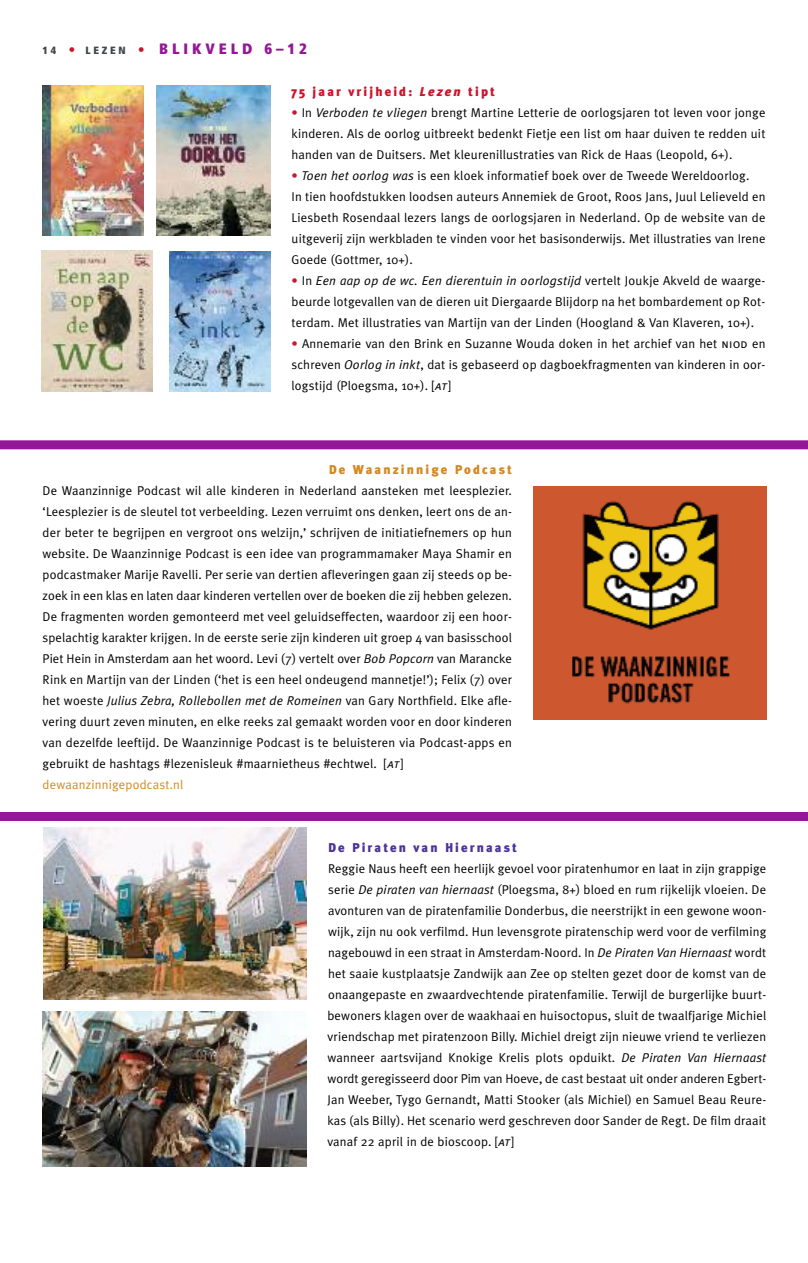
<style>
.page{position:relative;width:808px;height:1263px;background:#fff}
.page>*{position:absolute;margin:0;border:0;box-sizing:border-box;transform-origin:0 0}
.t1{font:900 condensed 15px "Frutiger";letter-spacing:.26em;color:#941797}
.t2{font:12.75px/21px "Meta Plus Normal";letter-spacing:.015em;color:#000;text-align:justify}
.t3{font:900 12.75px "Meta Plus";letter-spacing:.165em;color:#ca162b}
.t4{font:900 12.75px "Meta Plus";letter-spacing:.165em;color:#4b349a}
.t5{font:900 12.75px "Meta Plus";letter-spacing:.165em;color:#d38920}
.s1{font-size:10.5px;color:#414547}
.s2{font-stretch:normal;font-size:12.75px;color:#ca162b}
.s3{font-style:italic}
.s4{color:#ca162b}
.s5{font-family:"Meta Plus Normal Caps"}
.s6{font-family:"Meta Plus Normal Caps";font-style:italic}
.s7{color:#d38920}
</style>
<div class="page">
<img style="left:43px;top:1011px;width:263px;height:156px">
<img style="left:43px;top:828px;width:264px;height:171px">
<img style="left:533px;top:486px;width:233px;height:233px">
<div style="left:0;top:440px;width:808px;height:9px;background:#941797"></div>
<div style="left:0;top:812px;width:808px;height:9px;background:#941797"></div>
<img style="left:43px;top:85px;width:101px;height:150px">
<img style="left:169px;top:252px;width:102px;height:140px">
<img style="left:157px;top:85px;width:113px;height:150px">
<img style="left:41px;top:251px;width:112px;height:140px">
<p class="t1" style="left:43px;top:43px;width:266px"><span class="s1">14</span> <span class="s2">•</span> <span class="s1">LEZEN</span> <span class="s2">•</span> BLIKVELD 6–12</p>
<p class="t3" style="left:291px;top:84px;width:205px">75 jaar vrijheid: <span class="s3">Lezen</span> tipt</p>
<p class="t2" style="left:291px;top:102px;width:475px"><span class="s4">•</span> In <span class="s3">Verboden te vliegen</span> brengt Martine Letterie de oorlogsjaren tot leven voor jonge kinderen. Als de oorlog uitbreekt bedenkt Fietje een list om haar duiven te redden uit handen van de Duitsers. Met kleurenillustraties van Rick de Haas (Leopold, 6+).</p>
<p class="t2" style="left:291px;top:165px;width:475px;text-align:left"><span class="s4">•</span> <span class="s3">Toen het oorlog was</span> is een kloek informatief boek over de Tweede Wereldoorlog.<br>In tien hoofdstukken loodsen auteurs Annemiek de Groot, Roos Jans, Juul Lelieveld en Liesbeth Rosendaal lezers langs de oorlogsjaren in Nederland. Op de website van de uitgeverij zijn werkbladen te vinden voor het basisonderwijs. Met illustraties van Irene Goede (Gottmer, 10+).</p>
<p class="t2" style="left:291px;top:270px;width:475px"><span class="s4">•</span> In <span class="s3">Een aap op de wc. Een dierentuin in oorlogstijd</span> vertelt Joukje Akveld de waarge&shy;beurde lotgevallen van de dieren uit Diergaarde Blijdorp na het bombardement op Rot&shy;terdam. Met illustraties van Martijn van der Linden (Hoogland &amp; Van Klaveren, 10+).</p>
<p class="t2" style="left:291px;top:333px;width:475px"><span class="s4">•</span> Annemarie van den Brink en Suzanne Wouda doken in het archief van het <span class="s5">niod</span> en schreven <span class="s3">Oorlog in inkt</span>, dat is gebaseerd op dagboekfragmenten van kinderen in oor&shy;logstijd (Ploegsma, 10+). [<span class="s6">at</span>]</p>
<p class="t5" style="left:329px;top:462px;width:185px">De Waanzinnige Podcast</p>
<p class="t2" style="left:43px;top:480px;width:471px;text-align:left">De Waanzinnige Podcast wil alle kinderen in Nederland aansteken met leesplezier. ‘Leesplezier is de sleutel tot verbeelding. Lezen verruimt ons denken, leert ons de an&shy;der beter te begrijpen en vergroot ons welzijn,’ schrijven de initiatiefnemers op hun website. De Waanzinnige Podcast is een idee van programmamaker Maya Shamir en podcastmaker Marije Ravelli. Per serie van dertien afleveringen gaan zij steeds op be&shy;zoek in een klas en laten daar kinderen vertellen over de boeken die zij hebben gelezen.<br>De fragmenten worden gemonteerd met veel geluidseffecten, waardoor zij een hoor&shy;spelachtig karakter krijgen. In de eerste serie zijn kinderen uit groep 4 van basisschool Piet Hein in Amsterdam aan het woord. Levi (7) vertelt over <span class="s3">Bob Popcorn</span> van Marancke Rink en Martijn van der Linden (‘het is een heel ondeugend mannetje!’); Felix (7) over het woeste <span class="s3">Julius Zebra, Rollebollen met de Romeinen</span> van Gary Northfield. Elke afle&shy;vering duurt zeven minuten, en elke reeks zal gemaakt worden voor en door kinderen van dezelfde leeftijd. De Waanzinnige Podcast is te beluisteren via Podcast-apps en gebruikt de hashtags #lezenisleuk #maarnietheus #echtwel. [<span class="s6">at</span>] <span class="s7">dewaanzinnigepodcast.nl</span></p>
<p class="t4" style="left:328px;top:840px;width:191px">De Piraten van Hiernaast</p>
<p class="t2" style="left:327px;top:858px;width:440px">Reggie Naus heeft een heerlijk gevoel voor piratenhumor en laat in zijn grappige serie <span class="s3">De piraten van hiernaast</span> (Ploegsma, 8+) bloed en rum rijkelijk vloeien. De avonturen van de piratenfamilie Donderbus, die neerstrijkt in een gewone woon&shy;wijk, zijn nu ook verfilmd. Hun levensgrote piratenschip werd voor de verfilming nagebouwd in een straat in Amsterdam-Noord. In <span class="s3">De Piraten Van Hiernaast</span> wordt het saaie kustplaatsje Zandwijk aan Zee op stelten gezet door de komst van de onaangepaste en zwaardvechtende piratenfamilie. Terwijl de burgerlijke buurt&shy;bewoners klagen over de waakhaai en huisoctopus, sluit de twaalfjarige Michiel vriendschap met piratenzoon Billy. Michiel dreigt zijn nieuwe vriend te verliezen wanneer aartsvijand Knokige Krelis plots opduikt. <span class="s3">De Piraten Van Hiernaast </span>wordt geregisseerd door Pim van Hoeve, de cast bestaat uit onder anderen Egbert-Jan Weeber, Tygo Gernandt, Matti Stooker (als Michiel) en Samuel Beau Reure&shy;kas (als Billy). Het scenario werd geschreven door Sander de Regt. De film draait vanaf 22 april in de bioscoop. [<span class="s6">at</span>]</p>
</div>
